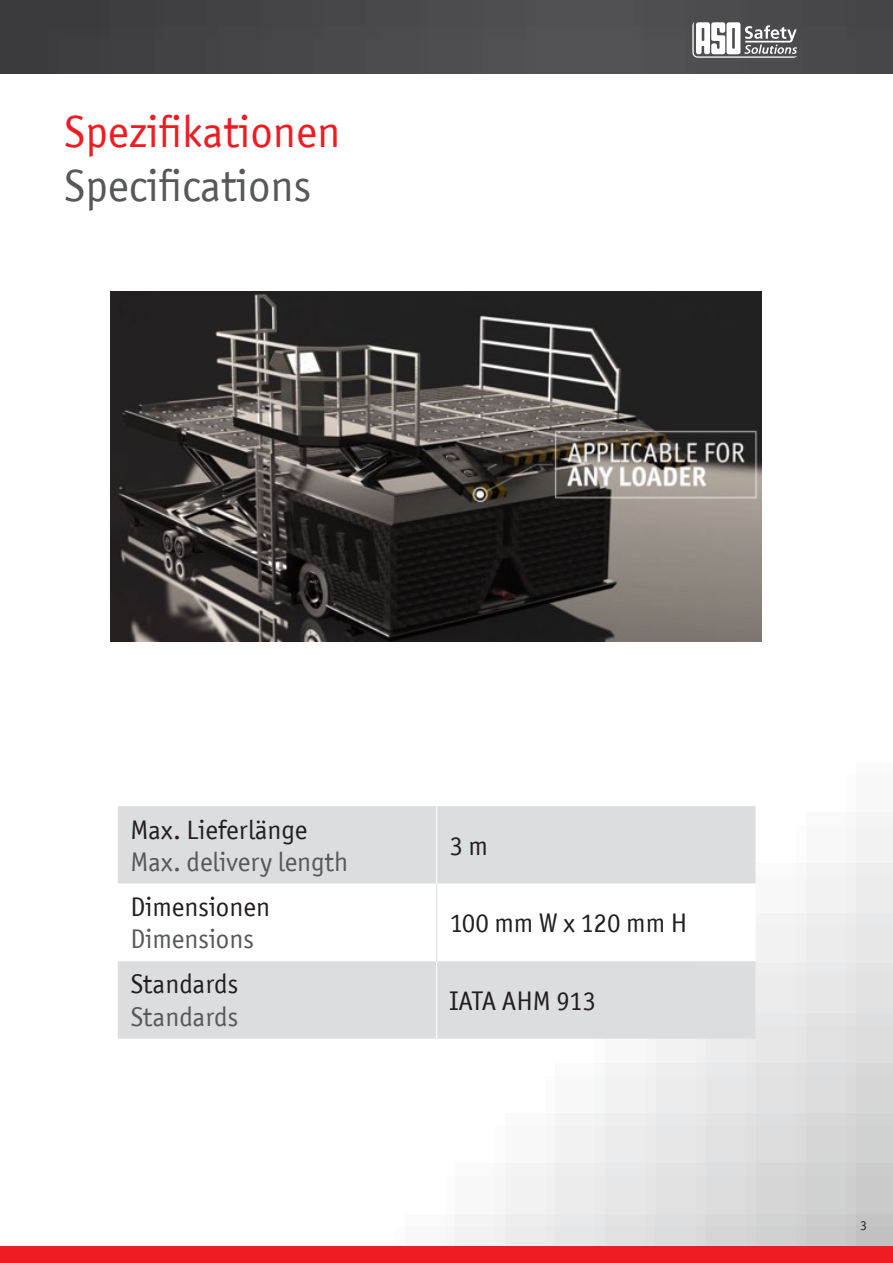
<style>
.page{position:relative;width:893px;height:1263px;background:#fff}
.page>*{position:absolute;margin:0;border:0;box-sizing:border-box;transform-origin:0 0}
.t1{font:45px "Officina San ITC";color:#ee1d23}
.t2{font:45px "Officina San ITC";color:#57585a}
.t3{font:27px "Officina San ITC";color:#231f20}
.t4{font:27px "Officina San ITC";color:#57585a}
.t5{font:13.5px "Officina San ITC";color:#231f20}
</style>
<div class="page">
<div style="left:855px;top:1213px;width:38px;height:50px;background:#c2c1c1"></div>
<div style="left:805px;top:1213px;width:50px;height:50px;background:#cacaca"></div>
<div style="left:755px;top:1213px;width:50px;height:50px;background:#d0d1d1"></div>
<div style="left:705px;top:1213px;width:50px;height:50px;background:#d6d6d7"></div>
<div style="left:655px;top:1213px;width:50px;height:50px;background:#dcdcdd"></div>
<div style="left:605px;top:1213px;width:50px;height:50px;background:#e1e1e2"></div>
<div style="left:555px;top:1213px;width:50px;height:50px;background:#e7e7e8"></div>
<div style="left:505px;top:1213px;width:50px;height:50px;background:#ececed"></div>
<div style="left:454px;top:1213px;width:51px;height:50px;background:#f2f2f3"></div>
<div style="left:404px;top:1213px;width:50px;height:50px;background:#f8f8f8"></div>
<div style="left:856px;top:1163px;width:37px;height:50px;background:#cacaca"></div>
<div style="left:805px;top:1163px;width:51px;height:50px;background:#d0d1d1"></div>
<div style="left:755px;top:1163px;width:50px;height:50px;background:#d6d6d7"></div>
<div style="left:705px;top:1163px;width:50px;height:50px;background:#dcdcdd"></div>
<div style="left:655px;top:1163px;width:50px;height:50px;background:#e1e1e2"></div>
<div style="left:605px;top:1163px;width:50px;height:50px;background:#e7e7e8"></div>
<div style="left:555px;top:1163px;width:50px;height:50px;background:#ececed"></div>
<div style="left:505px;top:1163px;width:50px;height:50px;background:#f2f2f3"></div>
<div style="left:455px;top:1163px;width:50px;height:50px;background:#f8f8f8"></div>
<div style="left:856px;top:1113px;width:37px;height:50px;background:#d0d1d1"></div>
<div style="left:805px;top:1113px;width:51px;height:50px;background:#d6d6d7"></div>
<div style="left:755px;top:1113px;width:50px;height:50px;background:#dcdcdd"></div>
<div style="left:705px;top:1113px;width:50px;height:50px;background:#e1e1e2"></div>
<div style="left:655px;top:1113px;width:50px;height:50px;background:#e7e7e8"></div>
<div style="left:605px;top:1113px;width:50px;height:50px;background:#ececed"></div>
<div style="left:555px;top:1113px;width:50px;height:50px;background:#f2f2f3"></div>
<div style="left:505px;top:1113px;width:50px;height:50px;background:#f8f8f8"></div>
<div style="left:856px;top:1063px;width:37px;height:50px;background:#d6d6d7"></div>
<div style="left:805px;top:1063px;width:51px;height:50px;background:#dcdcdd"></div>
<div style="left:755px;top:1063px;width:50px;height:50px;background:#e1e1e2"></div>
<div style="left:705px;top:1063px;width:50px;height:50px;background:#e7e7e8"></div>
<div style="left:655px;top:1063px;width:50px;height:50px;background:#ececed"></div>
<div style="left:605px;top:1063px;width:50px;height:50px;background:#f2f2f3"></div>
<div style="left:555px;top:1063px;width:50px;height:50px;background:#f8f8f8"></div>
<div style="left:856px;top:1012px;width:37px;height:51px;background:#dcdcdd"></div>
<div style="left:805px;top:1012px;width:51px;height:51px;background:#e1e1e2"></div>
<div style="left:755px;top:1012px;width:50px;height:51px;background:#e7e7e8"></div>
<div style="left:705px;top:1012px;width:50px;height:51px;background:#ececed"></div>
<div style="left:655px;top:1012px;width:50px;height:51px;background:#f2f2f3"></div>
<div style="left:605px;top:1012px;width:50px;height:51px;background:#f8f8f8"></div>
<div style="left:856px;top:962px;width:37px;height:50px;background:#e1e1e2"></div>
<div style="left:805px;top:962px;width:51px;height:50px;background:#e7e7e8"></div>
<div style="left:755px;top:962px;width:50px;height:50px;background:#ececed"></div>
<div style="left:856px;top:912px;width:37px;height:50px;background:#e7e7e8"></div>
<div style="left:805px;top:912px;width:51px;height:50px;background:#ececed"></div>
<div style="left:755px;top:912px;width:50px;height:50px;background:#f2f2f3"></div>
<div style="left:856px;top:862px;width:37px;height:50px;background:#ececed"></div>
<div style="left:805px;top:862px;width:51px;height:50px;background:#f2f2f3"></div>
<div style="left:755px;top:862px;width:50px;height:50px;background:#f8f8f8"></div>
<div style="left:856px;top:812px;width:37px;height:50px;background:#f2f2f3"></div>
<div style="left:805px;top:812px;width:51px;height:50px;background:#f8f8f8"></div>
<div style="left:856px;top:762px;width:37px;height:50px;background:#f8f8f8"></div>
<div style="left:0;top:0;width:893px;height:74px;background:linear-gradient(to right,#403f41,#515153)"></div>
<svg style="left:692px;top:22px;width:105px;height:36px"></svg>
<div style="left:0;top:1246px;width:893px;height:17px;background:#ee1d23"></div>
<div style="left:118px;top:806px;width:638px;height:232px;background:#dcdddf"></div>
<svg style="left:118px;top:884px;width:638px;height:77px"></svg>
<hr style="left:436px;top:806px;width:1px;height:78px;background:#fff">
<hr style="left:436px;top:884px;width:1px;height:77px;background:#dcdddf">
<hr style="left:436px;top:961px;width:1px;height:77px;background:#fff">
<img style="left:111px;top:292px;width:650px;height:349px">
<h1 class="t1" style="left:64px;top:106px;width:278px">Spezifikationen</h1>
<h1 class="t2" style="left:64px;top:160px;width:249px">Specifications</h1>
<p class="t3" style="left:130px;top:814px;width:178px">Max. Lieferlänge</p>
<p class="t4" style="left:130px;top:846px;width:219px">Max. delivery length</p>
<p class="t3" style="left:130px;top:891px;width:141px">Dimensionen</p>
<p class="t4" style="left:130px;top:924px;width:125px">Dimensions</p>
<p class="t3" style="left:130px;top:969px;width:109px">Standards</p>
<p class="t4" style="left:130px;top:1001px;width:109px">Standards</p>
<p class="t3" style="left:449px;top:830px;width:40px">3 m</p>
<p class="t3" style="left:449px;top:907px;width:239px">100 mm W x 120 mm H</p>
<p class="t3" style="left:449px;top:985px;width:148px">IATA AHM 913</p>
<p class="t5" style="left:860px;top:1218px;width:8px">3</p>
</div>
